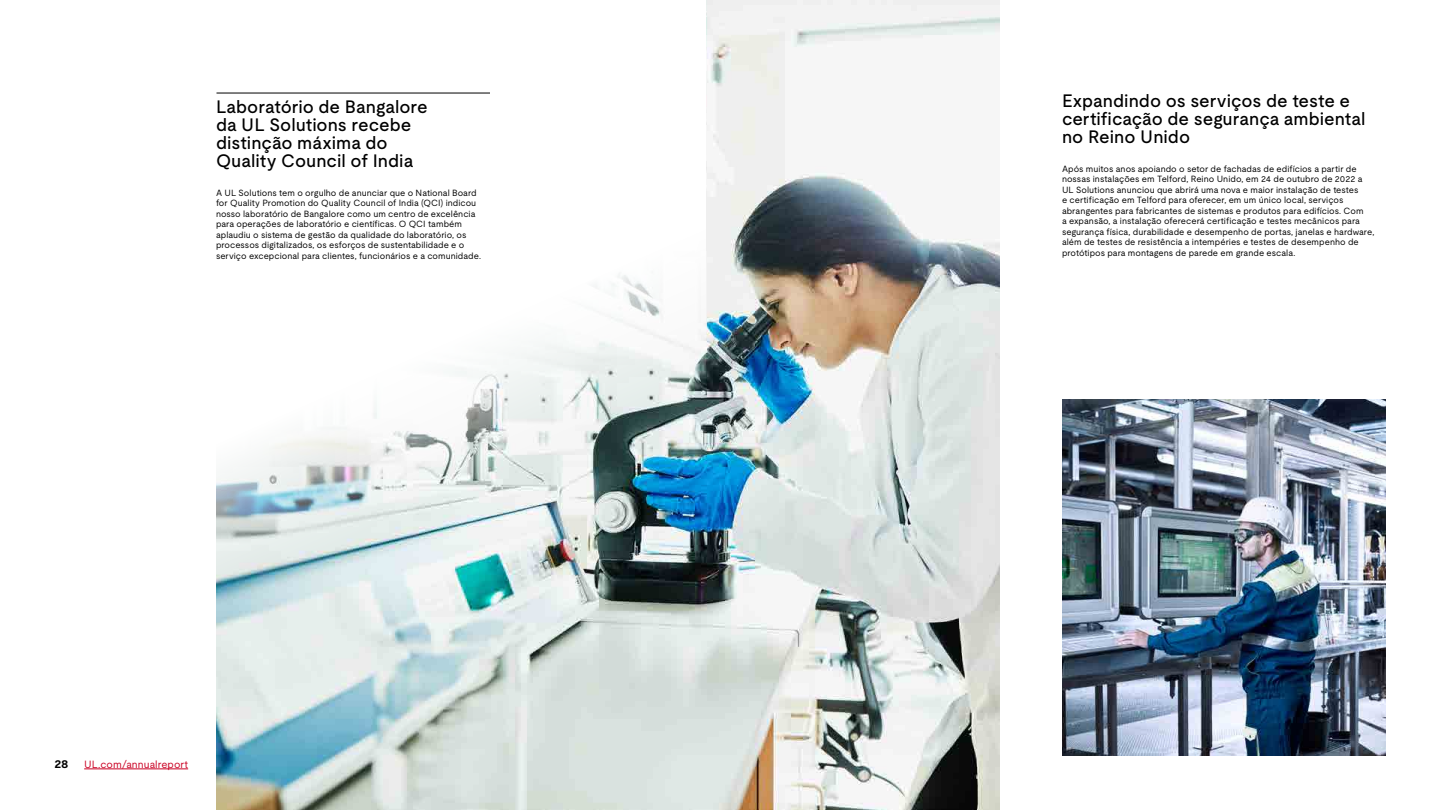
<style>
.page{position:relative;width:1440px;height:810px;background:#fff}
.page>*{position:absolute;margin:0;border:0;box-sizing:border-box;transform-origin:0 0}
.Page_subtitle{font:500 18px/18px "UL Moderat";color:#000}
.t1{font:700 12px "UL Moderat";color:#000}
.t2{font:10.5px "UL Moderat";letter-spacing:.005em;color:#ca0123}
.Page_subtitle-2{font:9px/10.5px "UL Moderat";color:#000}
</style>
<div class="page">
<img style="left:216px;top:0;width:784px;height:810px">
<svg style="left:216px;top:0;width:490px;height:589px"></svg>
<img style="left:1063px;top:399px;width:323px;height:356px">
<hr style="left:217px;top:93px;width:273px;height:1px;background:#000">
<hr style="left:84px;top:769px;width:104px;height:1px;background:#ca0123">
<p class="Page_subtitle" style="left:216px;top:98px;width:213px">Laboratório de Bangalore da UL Solutions recebe distinção máxima do<br>Quality Council of India</p>
<p class="Page_subtitle-2" style="left:216px;top:187px;width:267px">A UL Solutions tem o orgulho de anunciar que o National Board for Quality Promotion do Quality Council of India (QCI) indicou nosso laboratório de Bangalore como um centro de excelência para operações de laboratório e científicas. O QCI também aplaudiu o sistema de gestão da qualidade do laboratório, os processos digitalizados, os esforços de sustentabilidade e o serviço excepcional para clientes, funcionários e a comunidade.</p>
<h2 class="t1" style="left:54px;top:755px;width:16px">28</h2>
<p class="t2" style="left:84px;top:756px;width:105px">UL.com/annualreport</p>
<p class="Page_subtitle" style="left:1062px;top:92px;width:305px">Expandindo os serviços de teste e certificação de segurança ambiental no Reino Unido</p>
<p class="Page_subtitle-2" style="left:1062px;top:163px;width:314px">Após muitos anos apoiando o setor de fachadas de edifícios a partir de nossas instalações em Telford, Reino Unido, em 24 de outubro de 2022 a UL Solutions anunciou que abrirá uma nova e maior instalação de testes<br>e certificação em Telford para oferecer, em um único local, serviços abrangentes para fabricantes de sistemas e produtos para edifícios. Com<br>a expansão, a instalação oferecerá certificação e testes mecânicos para segurança física, durabilidade e desempenho de portas, janelas e hardware, além de testes de resistência a intempéries e testes de desempenho de protótipos para montagens de parede em grande escala.</p>
</div>
